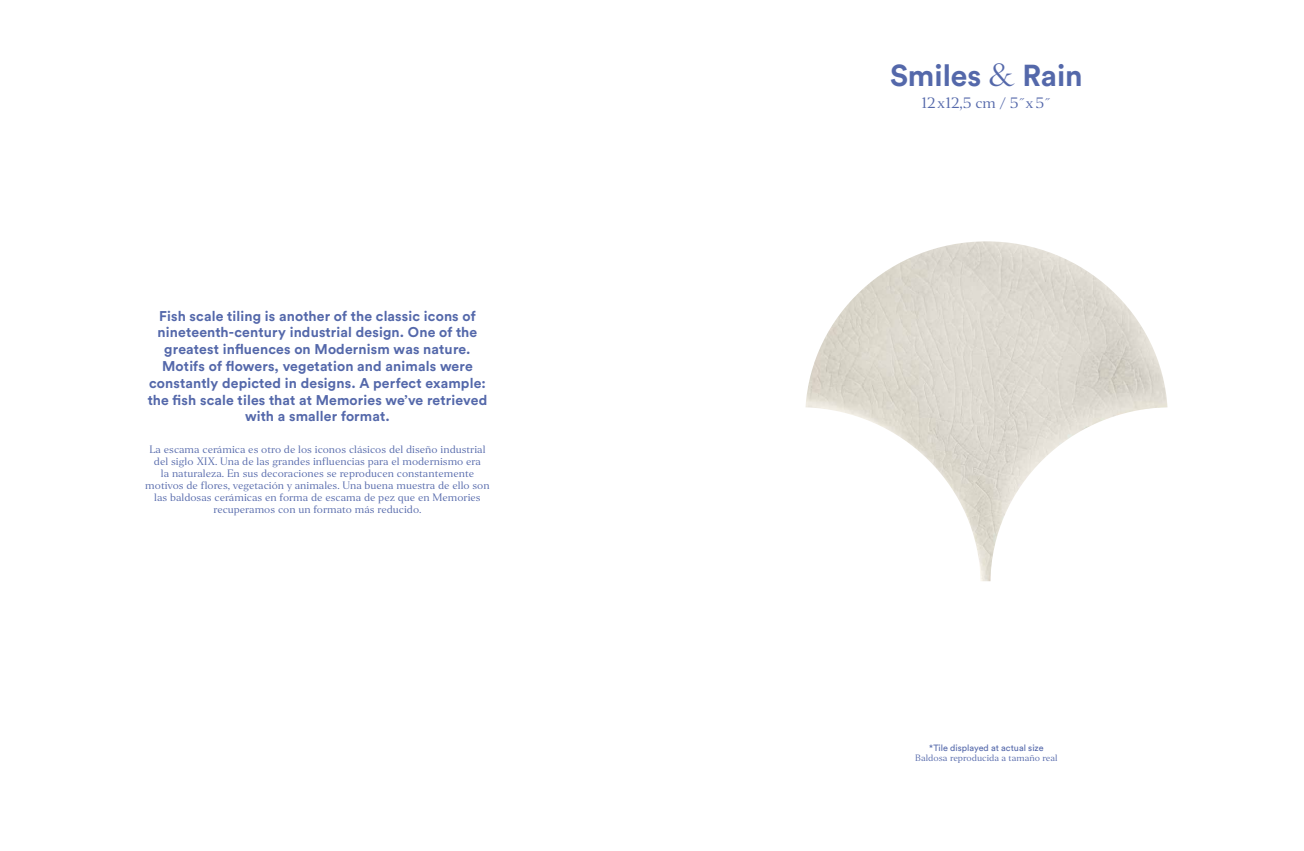
<style>
.page{position:relative;width:1304px;height:851px;background:#fff}
.page>*{position:absolute;margin:0;border:0;box-sizing:border-box;transform-origin:0 0}
.t1{font:700 30px "Circular Std";color:#5468aa}
.t2{font:700 14px/16.8px "Circular Std";letter-spacing:.01em;color:#5468aa;text-align:center}
.t3{font:14px "Editor";letter-spacing:.02em;color:#5468aa}
.t4{font:10px/12px "Editor";color:#5468aa;text-align:center}
.t5{font:9px "Circular Std";color:#5468aa}
.t6{font:8.6px "Editor";color:#5468aa}
.s1{font-family:"Editor";font-weight:400}
</style>
<div class="page">
<img style="left:805px;top:241px;width:362px;height:340px">
<p class="t2" style="left:148px;top:307px;width:341px">Fish scale tiling is another of the classic icons of nineteenth-century industrial design. One of the greatest influences on Modernism was nature.<br>Motifs of flowers, vegetation and animals were constantly depicted in designs. A perfect example: the fish scale tiles that at Memories we’ve retrieved with a smaller format.</p>
<p class="t4" style="left:145px;top:443px;width:346px">La escama cerámica es otro de los iconos clásicos del diseño industrial del siglo XIX. Una de las grandes influencias para el modernismo era<br>la naturaleza. En sus decoraciones se reproducen constantemente motivos de flores, vegetación y animales. Una buena muestra de ello son las baldosas cerámicas en forma de escama de pez que en Memories recuperamos con un formato más reducido.</p>
<h1 class="t1" style="left:890px;top:56px;width:194px">Smiles <span class="s1">&amp;</span> Rain</h1>
<h2 class="t3" style="left:922px;top:94px;width:131px">12x12,5 cm / 5˝x5˝</h2>
<p class="t5" style="left:929px;top:742px;width:116px">*Tile displayed at actual size</p>
<p class="t6" style="left:915px;top:752px;width:144px">Baldosa reproducida a tamaño real</p>
</div>
